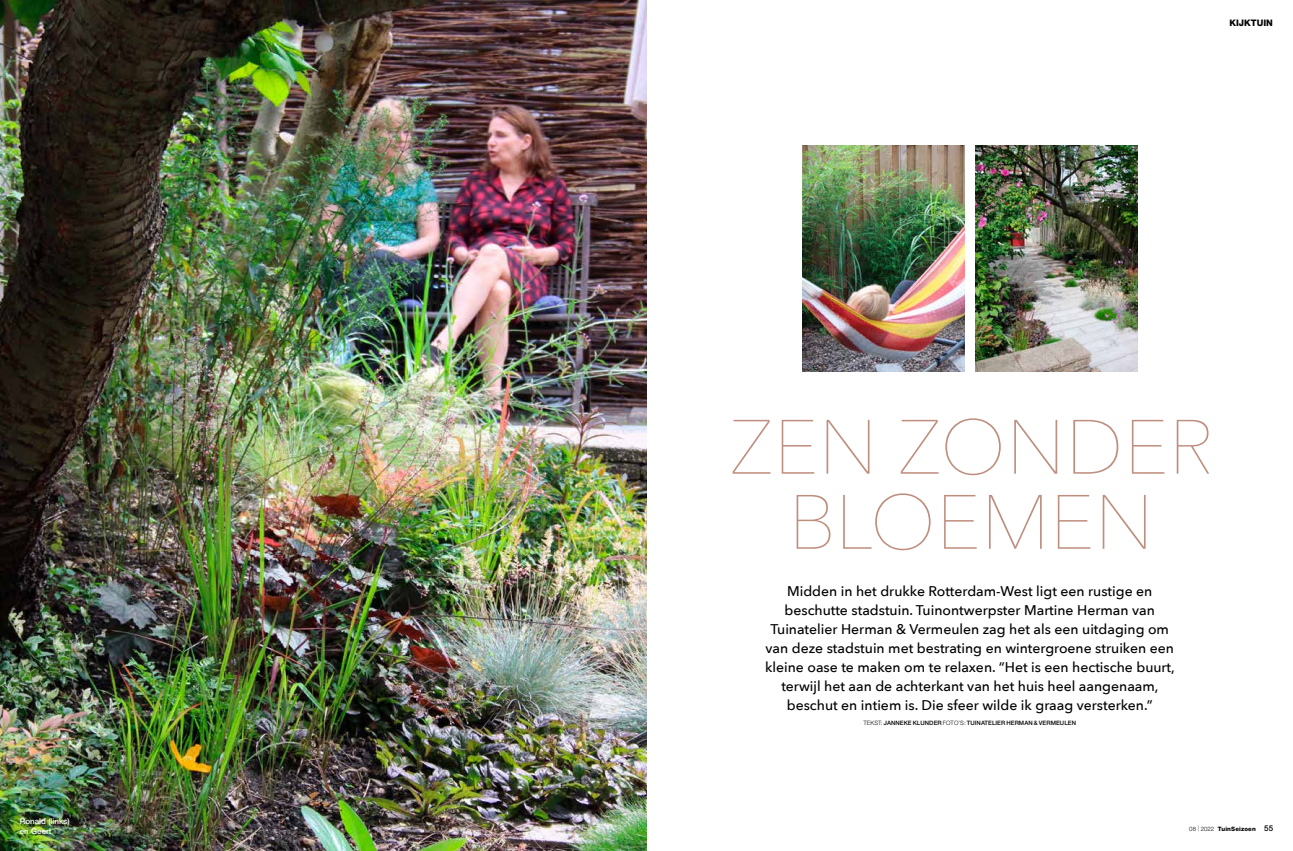
<style>
.page{position:relative;width:1293px;height:851px;background:#fff}
.page>*{position:absolute;margin:0;border:0;box-sizing:border-box;transform-origin:0 0}
.t1{font:200 76px/75px "Avenir Next";color:#be8e7e;text-align:center}
.t2{font:500 14px/19px "Avenir Next";color:#000;text-align:center}
.t3{font:800 9px "Helvetica Neue LT Std";color:#000}
.t4{font:500 8px/10px "Helvetica Neue LT Std";color:#fff}
.t5{font:500 6px "Helvetica Neue LT Std";letter-spacing:.01em;color:#000}
.t6{font:800 6px "Helvetica Neue LT Std";letter-spacing:.025em;color:#000}
.s1{font-weight:300}
.s2{font-weight:100}
.s3{font-weight:500;font-size:8px}
</style>
<div class="page">
<img style="left:0;top:0;width:646px;height:850px">
<img style="left:802px;top:146px;width:162px;height:225px">
<img style="left:975px;top:146px;width:162px;height:225px">
<p class="t4" style="left:20px;top:815px;width:51px">Ronald (links) en Geert</p>
<p class="t3" style="left:1229px;top:18px;width:45px">KIJKTUIN</p>
<h1 class="t1" style="left:728px;top:405px;width:487px">ZEN ZONDER<br>BLOEMEN</h1>
<p class="t2" style="left:765px;top:581px;width:411px">Midden in het drukke Rotterdam-West ligt een rustige en beschutte stadstuin. Tuinontwerpster Martine Herman van Tuinatelier Herman &amp; Vermeulen zag het als een uitdaging om van deze stadstuin met bestrating en wintergroene struiken een kleine oase te maken om te relaxen. “Het is een hectische buurt, terwijl het aan de achterkant van het huis heel aangenaam, beschut en intiem is. Die sfeer wilde ik graag versterken.”</p>
<p class="t5" style="left:863px;top:719px;width:214px"><span class="s1">TEKST:</span> JANNEKE KLUNDER <span class="s1">FOTO’S:</span> TUINATELIER HERMAN &amp; VERMEULEN</p>
<p class="t6" style="left:1189px;top:825px;width:85px"><span class="s1">08</span> <span class="s2">|</span> <span class="s1">2022</span> TuinSeizoen <span class="s3">55</span></p>
</div>
